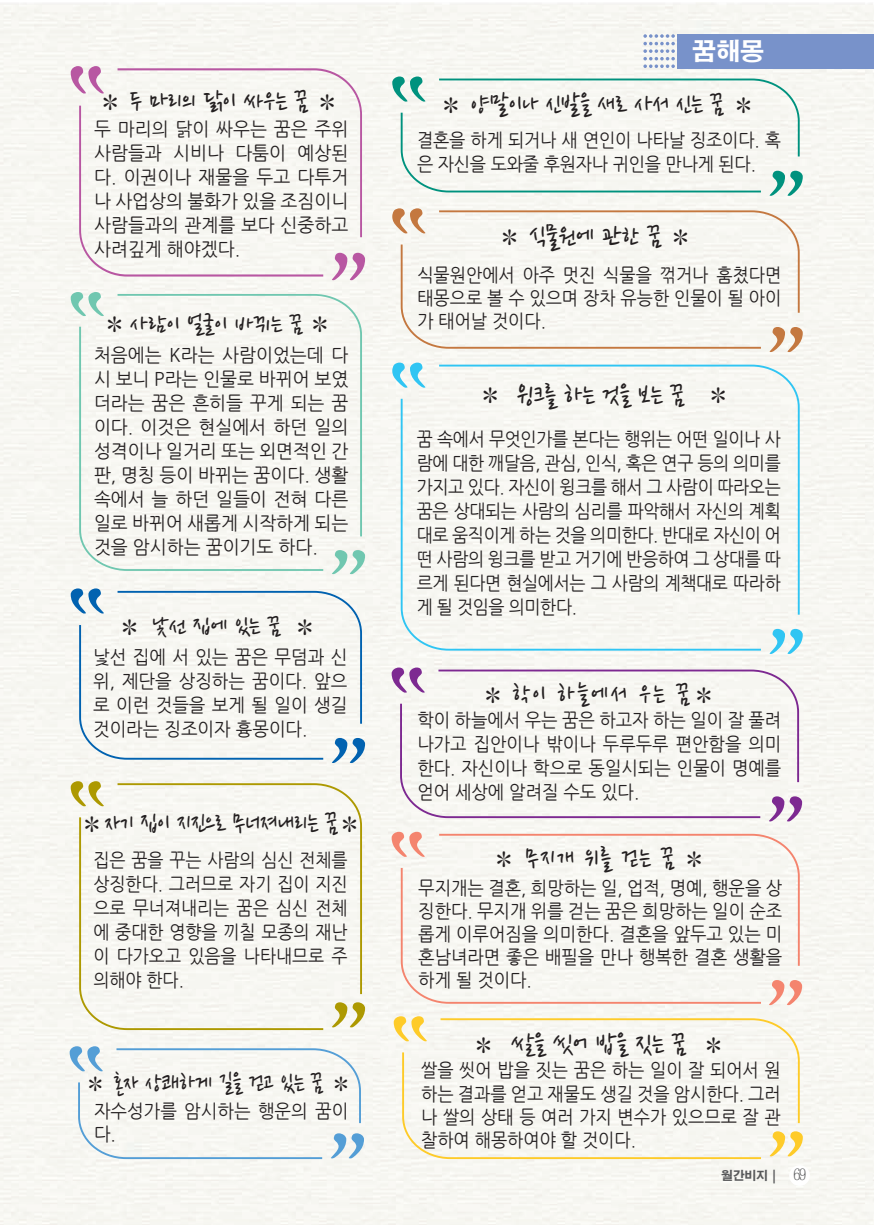
<style>
.page{position:relative;width:874px;height:1225px;background:#fff}
.page>*{position:absolute;margin:0;border:0;box-sizing:border-box;transform-origin:0 0}
.t1{font:28.8px "Nanum Pen";color:#231f20;scale:.92 1}
.t2{font:28.8px "Nanum Pen";color:#231f20}
.t3{font:26.8px "Nanum Pen";color:#231f20;scale:.92 1}
.t4{font:26px "Nanum Pen";color:#231f20}
.t5{font:700 24px "Adobe Gothic Std";color:#fff}
.t6{font:18.6px/24px "Nanum Gothic";color:#231f20;text-align:justify;scale:.92 1}
.t7{font:18.6px/24px "Nanum Gothic";color:#231f20;text-align:justify}
.t8{font:18.6px/23px "Nanum Gothic";color:#231f20;text-align:justify;scale:.94 1}
.t9{font:18.6px/23px "Nanum Gothic";color:#231f20;text-align:justify;scale:.93 1}
.t10{font:18.6px/24px "Nanum Gothic";color:#231f20;text-align:justify;scale:.95 1}
.t11{font:700 12px "Adobe Gothic Std";color:#57585a}
.s1{font-size:28.8px}
.s2{font-family:"Chosunilbo NM";font-weight:400;font-size:16px}
</style>
<div class="page">
<div style="left:0;top:3px;width:873px;height:1222px;background:#f7f7f2"></div>
<div style="left:677px;top:34px;width:196px;height:34px;background:#7892ca"></div>
<svg style="left:643px;top:34px;width:31px;height:34px"></svg>
<div style="left:393px;top:1016px;width:409px;height:143px;background:#f7f6f2"></div>
<svg style="left:768px;top:980px;width:33px;height:25px"></svg>
<svg style="left:391px;top:832px;width:33px;height:25px"></svg>
<div style="left:439px;top:834px;width:360px;height:131px;background:#f6f6f1"></div>
<div style="left:400px;top:868px;width:360px;height:135px;background:#f7f6f2"></div>
<div style="left:391px;top:667px;width:410px;height:154px;background:#f7f6f2"></div>
<div style="left:71px;top:66px;width:294px;height:214px;background:#f7f7f2"></div>
<svg style="left:332px;top:550px;width:33px;height:24px"></svg>
<svg style="left:71px;top:292px;width:33px;height:24px"></svg>
<div style="left:117px;top:294px;width:245px;height:242px;background:#f7f6f1"></div>
<div style="left:79px;top:327px;width:244px;height:244px;background:#f7f7f2"></div>
<svg style="left:70px;top:1046px;width:294px;height:113px"></svg>
<div style="left:71px;top:588px;width:294px;height:175px;background:#f7f7f2"></div>
<svg style="left:71px;top:781px;width:33px;height:25px"></svg>
<svg style="left:117px;top:783px;width:245px;height:211px;fill:#f7f6f2"></svg>
<div style="left:79px;top:817px;width:244px;height:213px;background:#f7f7f2"></div>
<svg style="left:332px;top:1002px;width:33px;height:25px"></svg>
<svg style="left:392px;top:76px;width:410px;height:120px"></svg>
<div style="left:392px;top:208px;width:410px;height:144px;background:#f6f6f1"></div>
<svg style="left:769px;top:629px;width:33px;height:25px"></svg>
<svg style="left:392px;top:362px;width:33px;height:26px"></svg>
<div style="left:439px;top:365px;width:360px;height:249px;background:#f6f6f2"></div>
<div style="left:400px;top:399px;width:360px;height:251px;background:#f7f7f2"></div>
<div style="left:788px;top:1165px;width:21px;height:21px;background:#fff;border-radius:50%"></div>
<p class="t1" style="left:98px;top:88px;width:264px">✽ 두 마리의 닭이 싸우는 꿈 ✽</p>
<p class="t7" style="left:94px;top:117px;width:255px">두 마리의 닭이 싸우는 꿈은 주위 사람들과 시비나 다툼이 예상된 다. 이권이나 재물을 두고 다투거 나 사업상의 불화가 있을 조짐이니 사람들과의 관계를 보다 신중하고 사려깊게 해야겠다.</p>
<p class="t4" style="left:102px;top:312px;width:232px"><span class="s1">✽</span> 사람이 얼굴이 바뀌는 꿈 <span class="s1">✽</span></p>
<p class="t7" style="left:94px;top:343px;width:256px">처음에는 K라는 사람이었는데 다 시 보니 P라는 인물로 바뀌어 보였 더라는 꿈은 흔히들 꾸게 되는 꿈 이다. 이것은 현실에서 하던 일의 성격이나 일거리 또는 외면적인 간 판, 명칭 등이 바뀌는 꿈이다. 생활 속에서 늘 하던 일들이 전혀 다른 일로 바뀌어 새롭게 시작하게 되는 것을 암시하는 꿈이기도 하다.</p>
<p class="t4" style="left:117px;top:614px;width:202px"><span class="s1">✽</span> 낯선 집에 있는 꿈 <span class="s1">✽</span></p>
<p class="t10" style="left:93px;top:645px;width:269px">낯선 집에 서 있는 꿈은 무덤과 신 위, 제단을 상징하는 꿈이다. 앞으 로 이런 것들을 보게 될 일이 생길 것이라는 징조이자 흉몽이다.</p>
<p class="t1" style="left:80px;top:810px;width:308px">✽자기 집이 지진으로 무너져내리는 꿈✽</p>
<p class="t6" style="left:93px;top:848px;width:278px">집은 꿈을 꾸는 사람의 심신 전체를 상징한다. 그러므로 자기 집이 지진 으로 무너져내리는 꿈은 심신 전체 에 중대한 영향을 끼칠 모종의 재난 이 다가오고 있음을 나타내므로 주 의해야 한다.</p>
<p class="t3" style="left:84px;top:1070px;width:294px">✽ 혼자 상쾌하게 길을 걷고 있는 꿈 ✽</p>
<p class="t10" style="left:94px;top:1100px;width:269px;line-height:23px">자수성가를 암시하는 행운의 꿈이 다.</p>
<p class="t5" style="left:691px;top:37px;width:73px">꿈해몽</p>
<p class="t1" style="left:438px;top:91px;width:347px">✽ 양말이나 신발을 새로 사서 신는 꿈 ✽</p>
<p class="t9" style="left:417px;top:129px;width:393px;line-height:24px">결혼을 하게 되거나 새 연인이 나타날 징조이다. 혹 은 자신을 도와줄 후원자나 귀인을 만나게 된다.</p>
<p class="t1" style="left:497px;top:223px;width:214px">✽ 식물원에 관한 꿈 ✽</p>
<p class="t9" style="left:417px;top:264px;width:393px">식물원안에서 아주 멋진 식물을 꺾거나 훔쳤다면 태몽으로 볼 수 있으며 장차 유능한 인물이 될 아이 가 태어날 것이다.</p>
<p class="t1" style="left:477px;top:380px;width:29px">✽</p>
<p class="t2" style="left:517px;top:381px;width:168px">윙크를 하는 것을 보는 꿈</p>
<p class="t1" style="left:705px;top:380px;width:29px">✽</p>
<p class="t6" style="left:416px;top:428px;width:397px">꿈 속에서 무엇인가를 본다는 행위는 어떤 일이나 사 람에 대한 깨달음, 관심, 인식, 혹은 연구 등의 의미를 가지고 있다. 자신이 윙크를 해서 그 사람이 따라오는 꿈은 상대되는 사람의 심리를 파악해서 자신의 계획 대로 움직이게 하는 것을 의미한다. 반대로 자신이 어 떤 사람의 윙크를 받고 거기에 반응하여 그 상대를 따 르게 된다면 현실에서는 그 사람의 계책대로 따라하 게 될 것임을 의미한다.</p>
<p class="t1" style="left:480px;top:681px;width:258px">✽ 학이 하늘에서 우는 꿈✽</p>
<p class="t8" style="left:417px;top:708px;width:388px;line-height:24px">학이 하늘에서 우는 꿈은 하고자 하는 일이 잘 풀려 나가고 집안이나 밖이나 두루두루 편안함을 의미 한다. 자신이나 학으로 동일시되는 인물이 명예를 얻어 세상에 알려질 수도 있다.</p>
<p class="t1" style="left:491px;top:844px;width:235px">✽ 무지개 위를 걷는 꿈 ✽</p>
<p class="t8" style="left:418px;top:876px;width:388px">무지개는 결혼, 희망하는 일, 업적, 명예, 행운을 상 징한다. 무지개 위를 걷는 꿈은 희망하는 일이 순조 롭게 이루어짐을 의미한다. 결혼을 앞두고 있는 미 혼남녀라면 좋은 배필을 만나 행복한 결혼 생활을 하게 될 것이다.</p>
<p class="t1" style="left:471px;top:1030px;width:278px">✽ 쌀을 씻어 밥을 짓는 꿈 ✽</p>
<p class="t9" style="left:421px;top:1059px;width:388px">쌀을 씻어 밥을 짓는 꿈은 하는 일이 잘 되어서 원 하는 결과를 얻고 재물도 생길 것을 암시한다. 그러 나 쌀의 상태 등 여러 가지 변수가 있으므로 잘 관 찰하여 해몽하여야 할 것이다.</p>
<p class="t11" style="left:721px;top:1168px;width:86px">월간비지 | <span class="s2">69</span></p>
</div>
